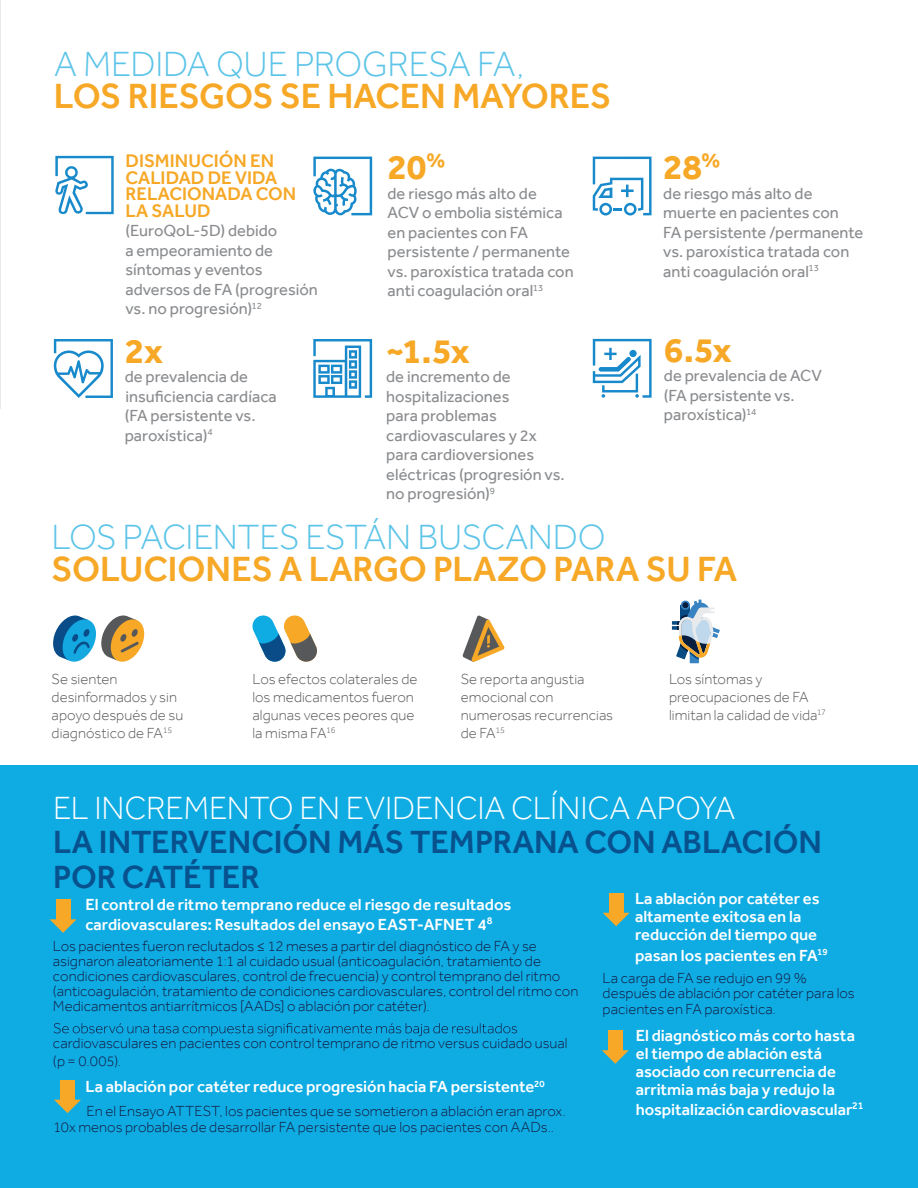
<style>
.page{position:relative;width:918px;height:1188px;background:#fff}
.page>*{position:absolute;margin:0;border:0;box-sizing:border-box;transform-origin:0 0}
.t1{font:500 36px "Effra";letter-spacing:-.005em;color:#f6a826}
.t2{font:300 36px "Effra";letter-spacing:-.01em;color:#5cc4e8}
.t3{font:700 36px "Effra";letter-spacing:-.01em;color:#f6a826}
.t4{font:500 33px/34.5px "Effra";color:#07528e}
.t5{font:300 33px "Effra";letter-spacing:-.01em;color:#fff}
.t6{font:500 18.75px/16.5px "Effra";color:#f6a826}
.t7{font:16.5px/19.5px "Effra";color:#8a8c8f}
.t8{font:500 16.5px/18px "Effra";color:#fff}
.t9{font:300 15px/15px "Effra";color:#131c42}
.t10{font:300 15px/18px "Effra";color:#57585a}
</style>
<div class="page">
<div style="left:0;top:766px;width:918px;height:422px;background:#0face3"></div>
<svg style="left:313px;top:157px;width:59px;height:58px"></svg>
<svg style="left:313px;top:339px;width:59px;height:59px"></svg>
<svg style="left:54px;top:339px;width:59px;height:59px"></svg>
<svg style="left:593px;top:339px;width:59px;height:59px"></svg>
<svg style="left:593px;top:157px;width:59px;height:59px"></svg>
<svg style="left:55px;top:156px;width:59px;height:59px"></svg>
<svg style="left:54px;top:1023px;width:463px;height:13px"></svg>
<div style="left:56px;top:900px;width:14px;height:23px;background:#f6a826"></div>
<svg style="left:50px;top:919px;width:27px;height:14px"></svg>
<div style="left:60px;top:1080px;width:15px;height:23px;background:#f6a826"></div>
<svg style="left:54px;top:1100px;width:27px;height:13px"></svg>
<div style="left:609px;top:893px;width:14px;height:23px;background:#f6a826"></div>
<svg style="left:603px;top:913px;width:27px;height:13px"></svg>
<div style="left:608px;top:1031px;width:15px;height:23px;background:#f6a826"></div>
<svg style="left:602px;top:1050px;width:27px;height:14px"></svg>
<svg style="left:252px;top:615px;width:65px;height:47px"></svg>
<svg style="left:53px;top:615px;width:91px;height:47px"></svg>
<hr style="left:0;top:0;width:1px;height:408px;background:#e9eaeb">
<svg style="left:672px;top:600px;width:48px;height:63px"></svg>
<svg style="left:463px;top:615px;width:41px;height:47px"></svg>
<h1 class="t2" style="left:54px;top:44px;width:472px">A MEDIDA QUE PROGRESA FA,</h1>
<h1 class="t1" style="left:54px;top:74px;width:559px">LOS RIESGOS SE HACEN MAYORES</h1>
<p class="t6" style="left:125px;top:153px;width:172px">DISMINUCIÓN EN<br>CALIDAD DE VIDA<br>RELACIONADA CON<br>LA SALUD</p>
<p class="t7" style="left:125px;top:221px;width:194px">(EuroQoL-5D) debido<br>a empeoramiento de síntomas y eventos adversos de FA (progresión vs. no progresión)<sup>12</sup></p>
<h1 class="t3" style="left:125px;top:329px;width:40px">2x</h1>
<p class="t7" style="left:125px;top:367px;width:154px">de prevalencia de insuficiencia cardíaca (FA persistente vs. paroxística)<sup>4</sup></p>
<h1 class="t3" style="left:388px;top:145px;width:60px">20<sup>%</sup></h1>
<p class="t7" style="left:388px;top:183px;width:188px">de riesgo más alto de<br>ACV o embolia sistémica en pacientes con FA persistente / permanente vs. paroxística tratada con anti coagulación oral<sup>13</sup></p>
<h1 class="t3" style="left:386px;top:329px;width:85px">~1.5x</h1>
<p class="t7" style="left:386px;top:367px;width:180px">de incremento de hospitalizaciones<br>para problemas cardiovasculares y 2x para cardioversiones eléctricas (progresión vs. no progresión)<sup>9</sup></p>
<h1 class="t3" style="left:663px;top:145px;width:59px">28<sup>%</sup></h1>
<p class="t7" style="left:663px;top:183px;width:202px">de riesgo más alto de muerte en pacientes con<br>FA persistente /permanente vs. paroxística tratada con anti coagulación oral<sup>13</sup></p>
<h1 class="t3" style="left:664px;top:328px;width:70px">6.5x</h1>
<p class="t7" style="left:664px;top:366px;width:159px">de prevalencia de ACV (FA persistente vs. paroxística)<sup>14</sup></p>
<h1 class="t2" style="left:52px;top:517px;width:556px">LOS PACIENTES ESTÁN BUSCANDO</h1>
<h1 class="t1" style="left:52px;top:547px;width:687px">SOLUCIONES A LARGO PLAZO PARA SU FA</h1>
<p class="t10" style="left:52px;top:670px;width:133px">Se sienten desinformados y sin apoyo después de su diagnóstico de FA<sup>15</sup></p>
<p class="t10" style="left:252px;top:670px;width:167px">Los efectos colaterales de los medicamentos fueron algunas veces peores que la misma FA<sup>16</sup></p>
<p class="t10" style="left:461px;top:670px;width:154px">Se reporta angustia emocional con numerosas recurrencias de FA<sup>15</sup></p>
<p class="t10" style="left:669px;top:670px;width:159px">Los síntomas y preocupaciones de FA limitan la calidad de vida<sup>17</sup></p>
<h2 class="t5" style="left:53px;top:789px;width:684px">EL INCREMENTO EN EVIDENCIA CLÍNICA APOYA</h2>
<h2 class="t4" style="left:53px;top:825px;width:770px">LA INTERVENCIÓN MÁS TEMPRANA CON ABLACIÓN<br>POR CATÉTER</h2>
<p class="t8" style="left:85px;top:895px;width:427px;line-height:19.5px">El control de ritmo temprano reduce el riesgo de resultados cardiovasculares: Resultados del ensayo EAST-AFNET 4<sup>8</sup></p>
<p class="t9" style="left:53px;top:939px;width:527px">Los pacientes fueron reclutados ≤ 12 meses a partir del diagnóstico de FA y se asignaron aleatoriamente 1:1 al cuidado usual (anticoagulación, tratamiento de condiciones cardiovasculares, control de frecuencia) y control temprano del ritmo (anticoagulación, tratamiento de condiciones cardiovasculares, control del ritmo con Medicamentos antiarrítmicos [AADs] o ablación por catéter).</p>
<p class="t9" style="left:53px;top:1034px;width:516px;line-height:18px">cardiovasculares en pacientes con control temprano de ritmo versus cuidado usual (p = 0.005).</p>
<p class="t8" style="left:85px;top:1078px;width:461px">La ablación por catéter reduce progresión hacia FA persistente<sup>20</sup></p>
<p class="t9" style="left:53px;top:1102px;width:514px;line-height:16.5px;text-indent:34px">En el Ensayo ATTEST, los pacientes que se sometieron a ablación eran aprox.<br>10x menos probables de desarrollar FA persistente que los pacientes con AADs..</p>
<p class="t8" style="left:635px;top:889px;width:186px">La ablación por catéter es altamente exitosa en la reducción del tiempo que</p>
<p class="t8" style="left:635px;top:946px;width:194px">pasan los pacientes en FA<sup>19</sup></p>
<p class="t9" style="left:603px;top:970px;width:254px">La carga de FA se redujo en 99 % después de ablación por catéter para los</p>
<p class="t9" style="left:603px;top:1002px;width:175px">pacientes en FA paroxística.</p>
<p class="t8" style="left:636px;top:1027px;width:221px">El diagnóstico más corto hasta el tiempo de ablación está asociado con recurrencia de arritmia más baja y redujo la</p>
<p class="t8" style="left:636px;top:1100px;width:229px">hospitalización cardiovascular<sup>21</sup></p>
</div>
